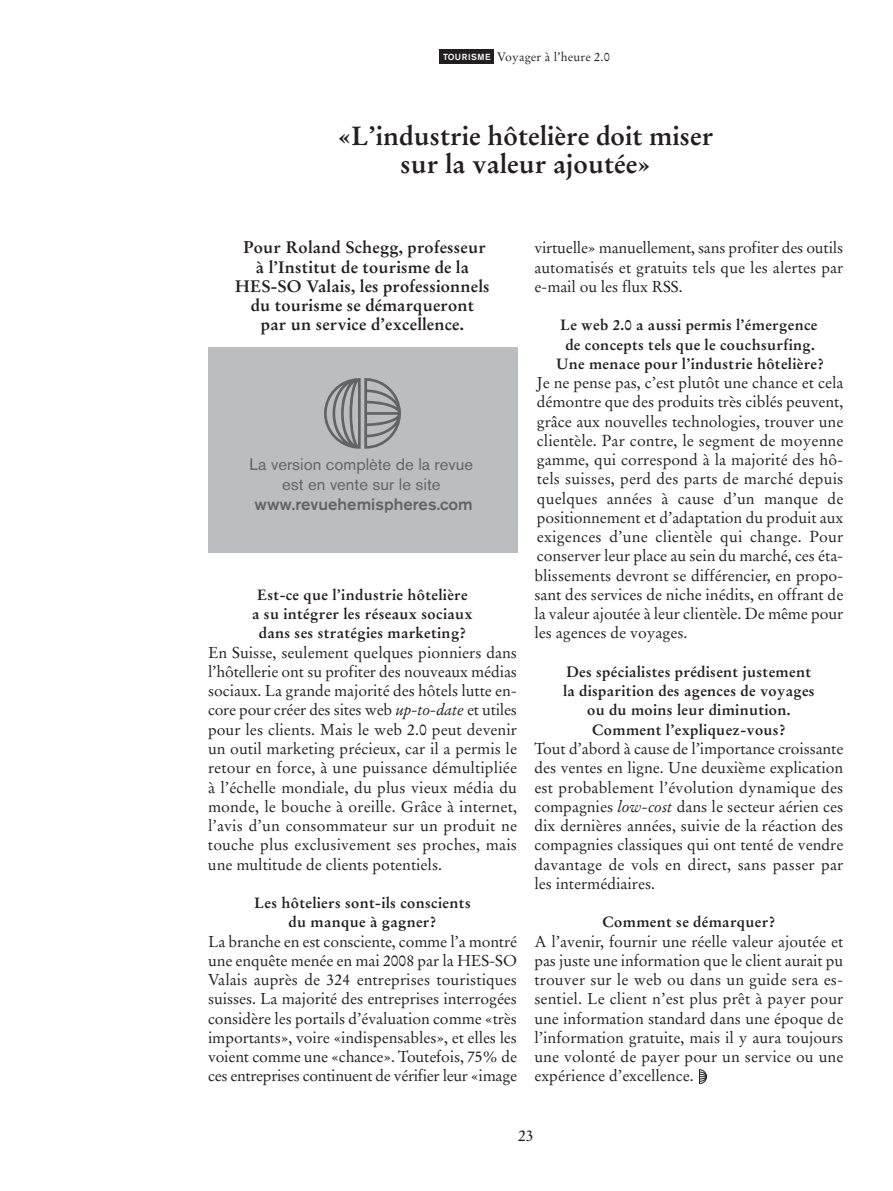
<style>
.page{position:relative;width:893px;height:1191px;background:#fff}
.page>*{position:absolute;margin:0;border:0;box-sizing:border-box;transform-origin:0 0}
.t1{font:700 26.25px/28px "Stempel Garamond";color:#231f20;text-align:center}
.t2{font:700 16.62px/19.2px "Stempel Garamond";letter-spacing:.01em;color:#231f20;text-align:center}
.t3{font:16.62px/19.9px "Akzidenz Grotesk BE";color:#636366;text-align:center}
.t4{font:500 16.62px "Akzidenz Grotesk BE";color:#636366}
.t5{font:15.75px/19.2px "Stempel Garamond";color:#231f20;text-align:justify}
.t6{font:700 14.88px/19.2px "Stempel Garamond";letter-spacing:.02em;color:#231f20;text-align:center}
.t7{font:12.25px "Stempel Garamond";letter-spacing:.015em;color:#231f20}
.s1{font-family:"Akzidenz Grotesk BE";font-weight:500;font-size:8.75px;color:#fff}
.s2{font-style:italic}
</style>
<div class="page">
<svg style="left:699px;top:1069px;width:8px;height:15px"></svg>
<div style="left:208px;top:347px;width:309px;height:206px;background:#bcbdc0"></div>
<svg style="left:324px;top:378px;width:77px;height:71px"></svg>
<div style="left:440px;top:50px;width:54px;height:14px;background:#231f20"></div>
<p class="t7" style="left:443px;top:50px;width:168px"><span class="s1">TOURISME</span> Voyager à l’heure 2.0</p>
<h1 class="t1" style="left:338px;top:122px;width:377px">«L’industrie hôtelière doit miser sur la valeur ajoutée»</h1>
<p class="t2" style="left:235px;top:238px;width:256px">Pour Roland Schegg, professeur à l’Institut de tourisme de la<br>HES-SO Valais, les professionnels du tourisme se démarqueront<br>par un service d’excellence.</p>
<p class="t3" style="left:250px;top:456px;width:225px">La version complète de la revue est en vente sur le site</p>
<p class="t4" style="left:255px;top:498px;width:220px">www.revuehem spheres com</p>
<p class="t6" style="left:252px;top:585px;width:222px">Est-ce que l’industrie hôtelière a su intégrer les réseaux sociaux dans ses stratégies marketing?</p>
<p class="t5" style="left:208px;top:643px;width:311px">En Suisse, seulement quelques pionniers dans l’hôtellerie ont su profiter des nouveaux médias sociaux. La grande majorité des hôtels lutte en&shy;core pour créer des sites web <span class="s2">up-to-date</span> et utiles pour les clients. Mais le web 2.0 peut devenir un outil marketing précieux, car il a permis le retour en force, à une puissance démultipliée à l’échelle mondiale, du plus vieux média du monde, le bouche à oreille. Grâce à internet, l’avis d’un consommateur sur un produit ne touche plus exclusivement ses proches, mais une multitude de clients potentiels.</p>
<p class="t6" style="left:254px;top:893px;width:218px">Les hôteliers sont-ils conscients du manque à gagner?</p>
<p class="t5" style="left:208px;top:931px;width:310px">La branche en est consciente, comme l’a montré une enquête menée en mai 2008 par la HES-SO Valais auprès de 324 entreprises touristiques suisses. La majorité des entreprises interrogées considère les portails d’évaluation comme «très importants», voire «indispensables», et elles les voient comme une «chance». Toutefois, 75% de ces entreprises continuent de vérifier leur «image</p>
<p class="t5" style="left:534px;top:238px;width:310px">virtuelle» manuellement, sans profiter des outils automatisés et gratuits tels que les alertes par e-mail ou les flux RSS.</p>
<p class="t6" style="left:556px;top:315px;width:269px">Le web 2.0 a aussi permis l’émergence de concepts tels que le couchsurfing.<br>Une menace pour l’industrie hôtelière?</p>
<p class="t5" style="left:534px;top:373px;width:310px">Je ne pense pas, c’est plutôt une chance et cela démontre que des produits très ciblés peuvent, grâce aux nouvelles technologies, trouver une clientèle. Par contre, le segment de moyenne gamme, qui correspond à la majorité des hô&shy;tels suisses, perd des parts de marché depuis quelques années à cause d’un manque de positionnement et d’adaptation du produit aux exigences d’une clientèle qui change. Pour conserver leur place au sein du marché, ces éta&shy;blissements devront se différencier, en propo&shy;sant des services de niche inédits, en offrant de la valeur ajoutée à leur clientèle. De même pour les agences de voyages.</p>
<p class="t6" style="left:563px;top:662px;width:253px">Des spécialistes prédisent justement la disparition des agences de voyages ou du moins leur diminution.<br>Comment l’expliquez-vous?</p>
<p class="t5" style="left:534px;top:739px;width:310px">Tout d’abord à cause de l’importance croissante des ventes en ligne. Une deuxième explication est probablement l’évolution dynamique des compagnies <span class="s2">low-cost</span> dans le secteur aérien ces dix dernières années, suivie de la réaction des compagnies classiques qui ont tenté de vendre davantage de vols en direct, sans passer par les intermédiaires.</p>
<p class="t6" style="left:602px;top:912px;width:174px">Comment se démarquer?</p>
<p class="t5" style="left:534px;top:931px;width:310px">A l’avenir, fournir une réelle valeur ajoutée et pas juste une information que le client aurait pu trouver sur le web ou dans un guide sera es&shy;sentiel. Le client n’est plus prêt à payer pour une information standard dans une époque de l’information gratuite, mais il y aura toujours une volonté de payer pour un service ou une expérience d’excellence.</p>
<p class="t5" style="left:518px;top:1126px;width:17px">23</p>
</div>
